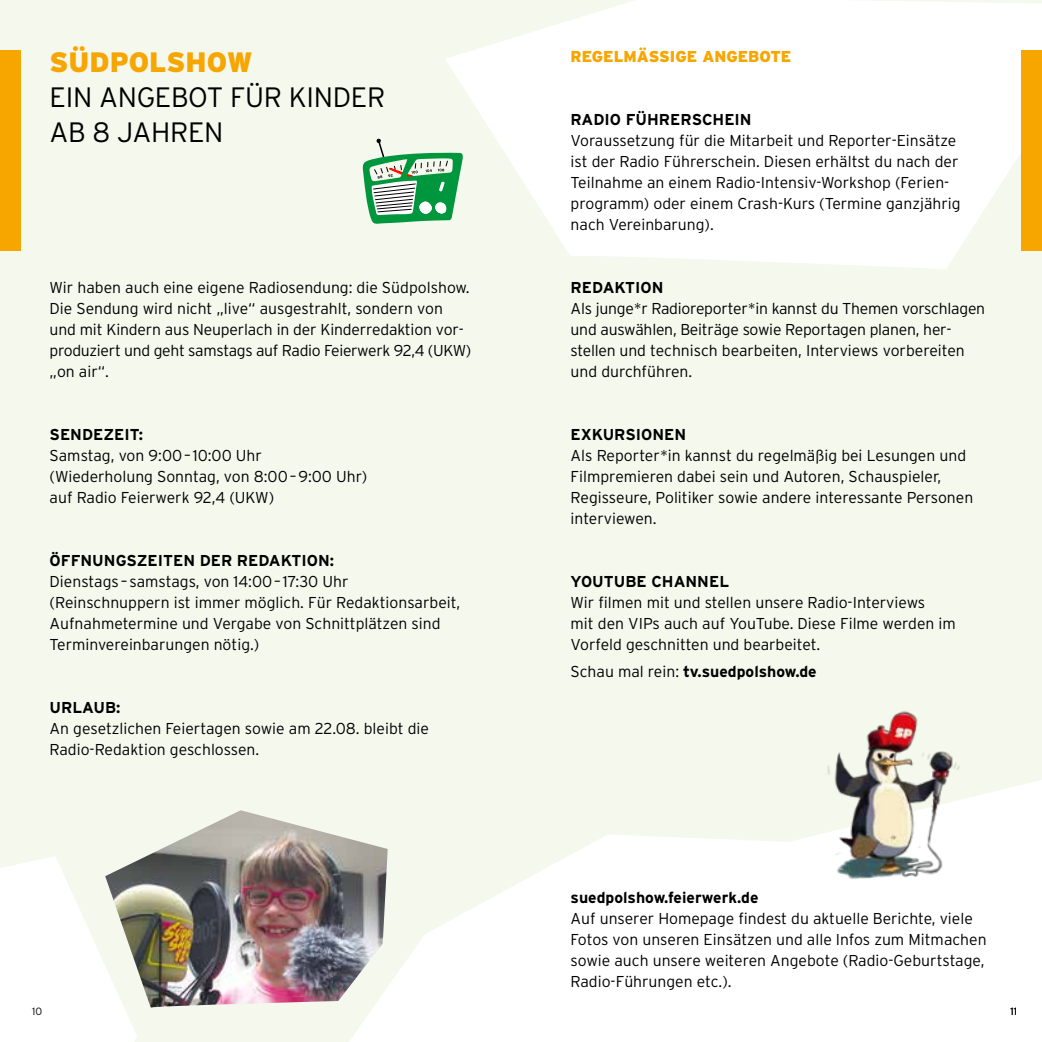
<style>
.page{position:relative;width:1042px;height:1042px;background:#f4f8ed}
.page>*{position:absolute;margin:0;border:0;box-sizing:border-box;transform-origin:0 0}
.t1{font:300 28px/35px "Interstate";letter-spacing:-.01em;color:#000}
.t2{font:900 28px "Interstate";color:#f7a600}
.t3{font:300 15.75px/21px "Interstate";color:#000}
.t4{font:700 15.75px "Interstate";color:#000}
.t5{font:900 15.75px "Interstate";color:#f7a600}
.t6{font:300 10.5px "Interstate";color:#000}
.s1{font-weight:300}
</style>
<div class="page">
<svg style="left:349px;top:780px;width:693px;height:262px;fill:#fff"></svg>
<svg style="left:446px;top:0;width:596px;height:269px;fill:#fff"></svg>
<img style="left:137px;top:810px;width:251px;height:197px">
<svg style="left:0;top:856px;width:137px;height:186px"></svg>
<img style="left:823px;top:711px;width:152px;height:207px">
<svg style="left:362px;top:138px;width:102px;height:86px"></svg>
<div style="left:1021px;top:50px;width:21px;height:201px;background:#f7a600"></div>
<div style="left:0;top:50px;width:20px;height:201px;background:#f7a600"></div>
<h1 class="t2" style="left:50px;top:46px;width:204px">SÜDPOLSHOW</h1>
<h1 class="t1" style="left:50px;top:80px;width:337px">EIN ANGEBOT FÜR KINDER<br>AB 8 JAHREN</h1>
<p class="t3" style="left:50px;top:277px;width:423px">Wir haben auch eine eigene Radiosendung: die Südpolshow.<br>Die Sendung wird nicht „live“ ausgestrahlt, sondern von und mit Kindern aus Neuperlach in der Kinderredaktion vor&shy;produziert und geht samstags auf Radio Feierwerk 92,4 (UKW) „on air“.</p>
<p class="t4" style="left:50px;top:426px;width:95px">SENDEZEIT:</p>
<p class="t3" style="left:50px;top:445px;width:319px">Samstag, von 9:00– 10:00 Uhr (Wiederholung Sonntag, von 8:00–9:00 Uhr) auf Radio Feierwerk 92,4 (UKW)</p>
<p class="t4" style="left:50px;top:552px;width:286px">ÖFFNUNGSZEITEN DER REDAKTION:</p>
<p class="t3" style="left:50px;top:571px;width:412px">Dienstags – samstags, von 14:00– 17:30 Uhr (Reinschnuppern ist immer möglich. Für Redaktionsarbeit, Aufnahmetermine und Vergabe von Schnittplätzen sind Terminvereinbarungen nötig.)</p>
<p class="t4" style="left:50px;top:699px;width:72px">URLAUB:</p>
<p class="t3" style="left:50px;top:718px;width:381px">An gesetzlichen Feiertagen sowie am 22.08. bleibt die<br>Radio-Redaktion geschlossen.</p>
<p class="t6" style="left:32px;top:1005px;width:12px">10</p>
<p class="t5" style="left:570px;top:48px;width:222px">REGELMÄSSIGE ANGEBOTE</p>
<p class="t4" style="left:570px;top:111px;width:183px">RADIO FÜHRERSCHEIN</p>
<p class="t3" style="left:570px;top:130px;width:391px">Voraussetzung für die Mitarbeit und Reporter-Einsätze ist der Radio Führerschein. Diesen erhältst du nach der Teilnahme an einem Radio-Intensiv-Workshop (Ferien&shy;programm) oder einem Crash-Kurs (Termine ganzjährig nach Vereinbarung).</p>
<p class="t4" style="left:570px;top:279px;width:94px">REDAKTION</p>
<p class="t3" style="left:570px;top:298px;width:416px">Als junge*r Radioreporter*in kannst du Themen vorschlagen und auswählen, Beiträge sowie Reportagen planen, her&shy;stellen und technisch bearbeiten, Interviews vorbereiten und durchführen.</p>
<p class="t4" style="left:570px;top:426px;width:117px">EXKURSIONEN</p>
<p class="t3" style="left:570px;top:445px;width:404px">Als Reporter*in kannst du regelmäßig bei Lesungen und Filmpremieren dabei sein und Autoren, Schauspieler, Regisseure, Politiker sowie andere interessante Personen interviewen.</p>
<p class="t4" style="left:570px;top:573px;width:160px">YOUTUBE CHANNEL</p>
<p class="t3" style="left:570px;top:592px;width:387px">Wir filmen mit und stellen unsere Radio-Interviews<br>mit den VIPs auch auf YouTube. Diese Filme werden im<br>Vorfeld geschnitten und bearbeitet.</p>
<p class="t4" style="left:570px;top:662px;width:248px"><span class="s1">Schau mal rein:</span> tv.suedpolshow.de</p>
<p class="t4" style="left:570px;top:889px;width:189px">suedpolshow.feierwerk.de</p>
<p class="t3" style="left:570px;top:908px;width:417px">Auf unserer Homepage findest du aktuelle Berichte, viele Fotos von unseren Einsätzen und alle Infos zum Mitmachen sowie auch unsere weiteren Angebote (Radio-Geburtstage, Radio-Führungen etc.).</p>
<p class="t6" style="left:1010px;top:1005px;width:8px">11</p>
</div>
